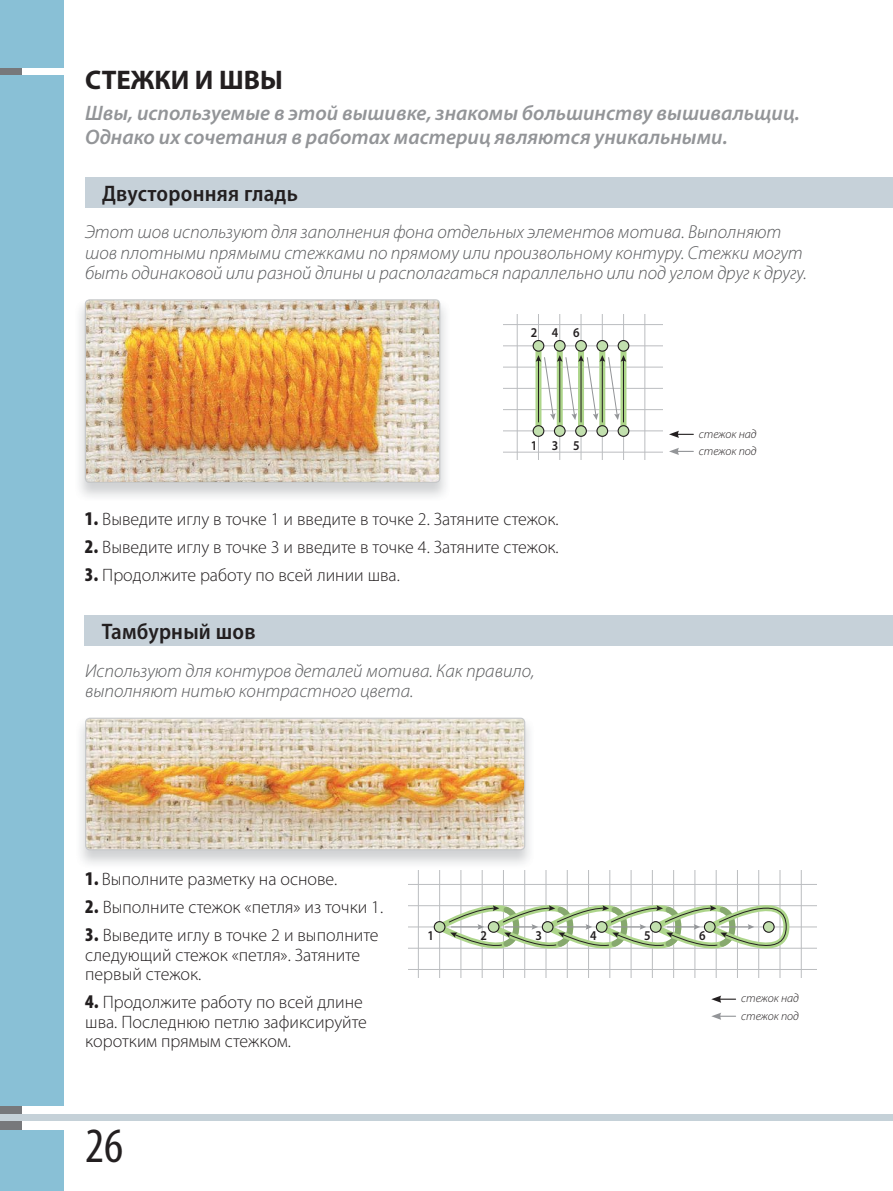
<style>
.page{position:relative;width:893px;height:1191px;background:#fff}
.page>*{position:absolute;margin:0;border:0;box-sizing:border-box;transform-origin:0 0}
.t1{font:condensed 49.5px "Myriad Pro";color:#231f20}
.t2{font:700 27px "Myriad Pro";color:#231f20}
.t3{font:600 semi-condensed 22.5px "Myriad Pro";letter-spacing:.01em;color:#231f20}
.t4{font:italic 600 21px/23.2px "Myriad Pro";color:#939598}
.t5{font:italic 300 18.75px/20.4px "Myriad Pro";color:#58595b}
.t6{font:300 18px/19.5px "Myriad Pro";color:#231f20}
.t7{font:600 13.5px "Myriad Pro";letter-spacing:1.21em;color:#231f20;scale:.9 1}
.t8{font:italic 300 12px/17.2px "Myriad Pro";color:#231f20}
.s1{font-weight:900;font-stretch:condensed;font-size:19.5px}
</style>
<div class="page">
<div style="left:0;top:59px;width:21px;height:1104px;background:#77787b"></div>
<div style="left:0;top:75px;width:64px;height:1031px;background:#89c0d6"></div>
<div style="left:0;top:0;width:64px;height:68px;background:#89c0d6"></div>
<div style="left:0;top:1130px;width:64px;height:61px;background:#89c0d6"></div>
<div style="left:0;top:1114px;width:892px;height:7px;background:#c5d1d8"></div>
<img style="left:79px;top:303px;width:367px;height:194px">
<img style="left:85px;top:300px;width:355px;height:182px;border-radius:4px">
<div style="left:85px;top:299px;width:355px;height:184px;border:1px solid #c6c8ca;border-radius:4px"></div>
<img style="left:80px;top:717px;width:450px;height:147px">
<img style="left:86px;top:718px;width:438px;height:132px;border-radius:4px">
<div style="left:85px;top:718px;width:440px;height:132px;border:1px solid #c6c8ca;border-radius:4px"></div>
<svg style="left:711px;top:1013px;width:24px;height:7px"></svg>
<svg style="left:711px;top:996px;width:24px;height:7px"></svg>
<svg style="left:669px;top:448px;width:24px;height:7px"></svg>
<svg style="left:669px;top:431px;width:24px;height:7px"></svg>
<hr style="left:517px;top:315px;width:1px;height:145px;background:#bbbdc0">
<hr style="left:538px;top:315px;width:1px;height:145px;background:#bbbdc0">
<hr style="left:559px;top:315px;width:1px;height:145px;background:#bbbdc0">
<hr style="left:580px;top:315px;width:1px;height:145px;background:#bbbdc0">
<hr style="left:602px;top:315px;width:1px;height:145px;background:#bbbdc0">
<hr style="left:623px;top:315px;width:1px;height:145px;background:#bbbdc0">
<hr style="left:644px;top:315px;width:1px;height:145px;background:#bbbdc0">
<hr style="left:504px;top:452px;width:158px;height:1px;background:#bbbdc0">
<hr style="left:504px;top:431px;width:158px;height:1px;background:#bbbdc0">
<hr style="left:504px;top:409px;width:158px;height:1px;background:#bbbdc0">
<hr style="left:504px;top:388px;width:158px;height:1px;background:#bbbdc0">
<hr style="left:504px;top:367px;width:158px;height:1px;background:#bbbdc0">
<hr style="left:504px;top:346px;width:158px;height:1px;background:#bbbdc0">
<hr style="left:504px;top:324px;width:158px;height:1px;background:#bbbdc0">
<div style="left:599px;top:347px;width:6px;height:85px;background:#add58a"></div>
<div style="left:620px;top:347px;width:6px;height:85px;background:#add58a"></div>
<div style="left:578px;top:347px;width:6px;height:85px;background:#add58a"></div>
<div style="left:556px;top:347px;width:6px;height:85px;background:#add58a"></div>
<div style="left:535px;top:347px;width:6px;height:85px;background:#add58a"></div>
<div style="left:533px;top:341px;width:11px;height:10px;background:#c2e0ae;border-radius:50%"></div>
<div style="left:532px;top:340px;width:12px;height:12px;border:1px solid #231f20;border-radius:50%"></div>
<div style="left:533px;top:426px;width:11px;height:10px;background:#c2e0ae;border-radius:50%"></div>
<div style="left:532px;top:425px;width:12px;height:12px;border:1px solid #231f20;border-radius:50%"></div>
<div style="left:554px;top:341px;width:11px;height:10px;background:#c2e0ae;border-radius:50%"></div>
<div style="left:554px;top:340px;width:11px;height:12px;border:1px solid #231f20;border-radius:50%"></div>
<div style="left:554px;top:426px;width:11px;height:10px;background:#c2e0ae;border-radius:50%"></div>
<div style="left:554px;top:425px;width:11px;height:12px;border:1px solid #231f20;border-radius:50%"></div>
<div style="left:575px;top:341px;width:11px;height:10px;background:#c2e0ae;border-radius:50%"></div>
<div style="left:575px;top:340px;width:12px;height:12px;border:1px solid #231f20;border-radius:50%"></div>
<div style="left:575px;top:426px;width:11px;height:10px;background:#c2e0ae;border-radius:50%"></div>
<div style="left:575px;top:425px;width:12px;height:12px;border:1px solid #231f20;border-radius:50%"></div>
<div style="left:597px;top:341px;width:10px;height:10px;background:#c2e0ae;border-radius:50%"></div>
<div style="left:596px;top:340px;width:12px;height:12px;border:1px solid #231f20;border-radius:50%"></div>
<div style="left:597px;top:426px;width:10px;height:10px;background:#c2e0ae;border-radius:50%"></div>
<div style="left:596px;top:425px;width:12px;height:12px;border:1px solid #231f20;border-radius:50%"></div>
<div style="left:618px;top:341px;width:10px;height:10px;background:#c2e0ae;border-radius:50%"></div>
<div style="left:617px;top:340px;width:12px;height:12px;border:1px solid #231f20;border-radius:50%"></div>
<svg style="left:618px;top:426px;width:10px;height:10px"></svg>
<div style="left:617px;top:425px;width:12px;height:12px;border:1px solid #231f20;border-radius:50%"></div>
<hr style="left:538px;top:360px;width:1px;height:62px;background:#231f20">
<hr style="left:559px;top:360px;width:1px;height:62px;background:#231f20">
<hr style="left:580px;top:360px;width:1px;height:62px;background:#231f20">
<hr style="left:602px;top:360px;width:1px;height:62px;background:#231f20">
<hr style="left:623px;top:360px;width:1px;height:62px;background:#231f20">
<svg style="left:535px;top:355px;width:91px;height:65px"></svg>
<hr style="left:418px;top:871px;width:1px;height:106px;background:#bbbdc0">
<hr style="left:439px;top:871px;width:1px;height:106px;background:#bbbdc0">
<hr style="left:460px;top:871px;width:1px;height:106px;background:#bbbdc0">
<hr style="left:482px;top:871px;width:1px;height:106px;background:#bbbdc0">
<hr style="left:503px;top:871px;width:1px;height:106px;background:#bbbdc0">
<hr style="left:524px;top:871px;width:1px;height:106px;background:#bbbdc0">
<hr style="left:545px;top:871px;width:1px;height:106px;background:#bbbdc0">
<hr style="left:567px;top:871px;width:1px;height:106px;background:#bbbdc0">
<hr style="left:588px;top:871px;width:1px;height:106px;background:#bbbdc0">
<hr style="left:609px;top:871px;width:1px;height:106px;background:#bbbdc0">
<hr style="left:630px;top:871px;width:1px;height:106px;background:#bbbdc0">
<hr style="left:652px;top:871px;width:1px;height:106px;background:#bbbdc0">
<hr style="left:673px;top:871px;width:1px;height:106px;background:#bbbdc0">
<hr style="left:694px;top:871px;width:1px;height:106px;background:#bbbdc0">
<hr style="left:715px;top:871px;width:1px;height:106px;background:#bbbdc0">
<hr style="left:737px;top:871px;width:1px;height:106px;background:#bbbdc0">
<hr style="left:758px;top:871px;width:1px;height:106px;background:#bbbdc0">
<hr style="left:779px;top:871px;width:1px;height:106px;background:#bbbdc0">
<hr style="left:801px;top:871px;width:1px;height:106px;background:#bbbdc0">
<hr style="left:408px;top:969px;width:408px;height:1px;background:#bbbdc0">
<hr style="left:408px;top:948px;width:408px;height:1px;background:#bbbdc0">
<hr style="left:408px;top:927px;width:408px;height:1px;background:#bbbdc0">
<hr style="left:408px;top:905px;width:408px;height:1px;background:#bbbdc0">
<hr style="left:408px;top:884px;width:408px;height:1px;background:#bbbdc0">
<svg style="left:433px;top:885px;width:359px;height:84px"></svg>
<div style="left:85px;top:177px;width:807px;height:30px;background:#c6d1d9"></div>
<div style="left:85px;top:616px;width:807px;height:30px;background:#c6d1d9"></div>
<h2 class="t2" style="left:85px;top:64px;width:199px">СТЕЖКИ И ШВЫ</h2>
<p class="t4" style="left:85px;top:102px;width:716px">Швы, используемые в этой вышивке, знакомы большинству вышивальщиц.<br>Однако их сочетания в работах мастериц являются уникальными.</p>
<p class="t3" style="left:102px;top:180px;width:197px">Двусторонняя гладь</p>
<p class="t5" style="left:85px;top:221px;width:723px">Этот шов используют для заполнения фона отдельных элементов мотива. Выполняют шов плотными прямыми стежками по прямому или произвольному контуру. Стежки могут быть одинаковой или разной длины и располагаться параллельно или под углом друг к другу.</p>
<p class="t7" style="left:531px;top:324px;width:56px">246</p>
<p class="t7" style="left:531px;top:437px;width:56px">135</p>
<p class="t6" style="left:85px;top:509px;width:475px"><span class="s1">1.</span> Выведите иглу в точке 1 и введите в точке 2. Затяните стежок.</p>
<p class="t6" style="left:85px;top:537px;width:475px"><span class="s1">2.</span> Выведите иглу в точке 3 и введите в точке 4. Затяните стежок.</p>
<p class="t6" style="left:85px;top:565px;width:316px"><span class="s1">3.</span> Продолжите работу по всей линии шва.</p>
<p class="t3" style="left:102px;top:619px;width:155px">Тамбурный шов</p>
<p class="t5" style="left:85px;top:660px;width:451px">Используют для контуров деталей мотива. Как правило, выполняют нитью контрастного цвета.</p>
<p class="t8" style="left:699px;top:425px;width:59px">стежок над стежок под</p>
<p class="t6" style="left:85px;top:869px;width:254px"><span class="s1">1.</span> Выполните разметку на основе.</p>
<p class="t6" style="left:85px;top:897px;width:299px"><span class="s1">2.</span> Выполните стежок «петля» из точки 1.</p>
<p class="t6" style="left:85px;top:925px;width:295px"><span class="s1">3.</span> Выведите иглу в точке 2 и выполните следующий стежок «петля». Затяните первый стежок.</p>
<p class="t6" style="left:85px;top:992px;width:283px"><span class="s1">4.</span> Продолжите работу по всей длине шва. Последнюю петлю зафиксируйте коротким прямым стежком.</p>
<p class="t8" style="left:741px;top:990px;width:59px">стежок над стежок под</p>
<p class="t7" style="left:427px;top:927px;width:9px">1</p>
<p class="t7" style="left:535px;top:927px;width:9px">3</p>
<p class="t7" style="left:644px;top:927px;width:9px">5</p>
<p class="t7" style="left:480px;top:927px;width:9px">2</p>
<p class="t7" style="left:590px;top:927px;width:9px">4</p>
<p class="t7" style="left:699px;top:927px;width:9px">6</p>
<h1 class="t1" style="left:85px;top:1116px;width:40px">26</h1>
</div>
